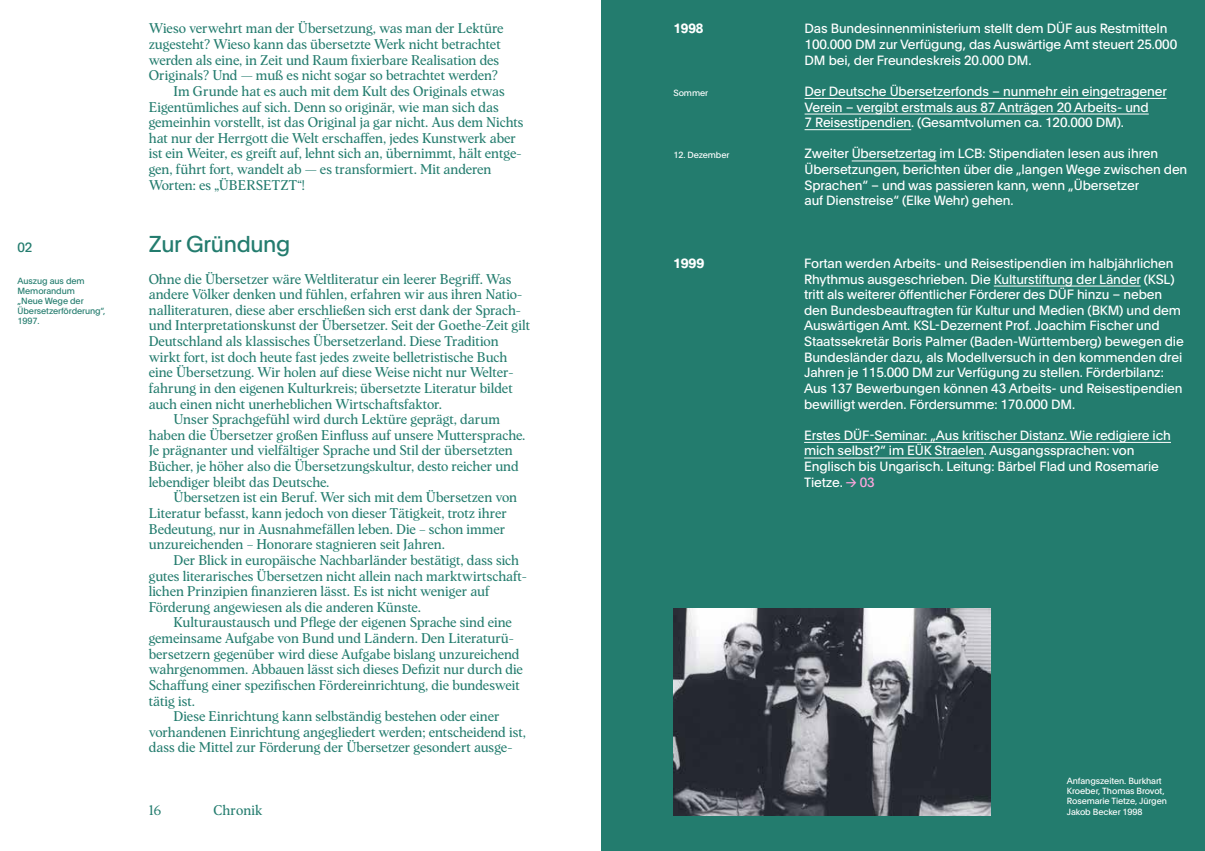
<style>
.page{position:relative;width:1205px;height:851px;background:#fff}
.page>*{position:absolute;margin:0;border:0;box-sizing:border-box;transform-origin:0 0}
.t1{font:22.5px "Plain";letter-spacing:-.015em;color:#237c6e}
.t2{font:13.75px "Albra Text";letter-spacing:-.005em;color:#237c6e}
.t3{font:13.12px/15.6px "Plain";letter-spacing:-.01em;color:#fff}
.t4{font:700 13.12px "Plain";letter-spacing:-.01em;color:#fff;scale:.96 1}
.t5{font:700 13.12px "Plain";letter-spacing:-.01em;color:#fff}
.t6{font:13.12px "Plain";color:#237c6e}
.t7{font:8.75px/10px "Plain";letter-spacing:-.01em;color:#fff}
.t8{font:8.75px/10px "Plain";letter-spacing:-.01em;color:#237c6e}
.s1{color:#fca6dd}
</style>
<div class="page">
<div style="left:602px;top:0;width:603px;height:850px;background:#237c6e"></div>
<hr style="left:804px;top:98px;width:362px;height:1px;background:#fff">
<hr style="left:804px;top:114px;width:345px;height:1px;background:#fff">
<hr style="left:804px;top:129px;width:107px;height:1px;background:#fff">
<hr style="left:852px;top:160px;width:84px;height:1px;background:#fff">
<hr style="left:994px;top:285px;width:146px;height:1px;background:#fff">
<hr style="left:804px;top:442px;width:367px;height:1px;background:#fff">
<hr style="left:804px;top:457px;width:180px;height:1px;background:#fff">
<img style="left:673px;top:608px;width:317px;height:207px">
<p class="t2" style="left:149px;top:18px;width:356px">Wieso verwehrt man der Übersetzung, was man der Lektüre</p>
<p class="t2" style="left:149px;top:34px;width:353px">zugesteht? Wieso kann das übersetzte Werk nicht betrachtet</p>
<p class="t2" style="left:149px;top:50px;width:352px">werden als eine, in Zeit und Raum fixierbare Realisation des</p>
<p class="t2" style="left:149px;top:65px;width:351px">Originals? Und — muß es nicht sogar so betrachtet werden?</p>
<p class="t2" style="left:174px;top:81px;width:333px">Im Grunde hat es auch mit dem Kult des Originals etwas</p>
<p class="t2" style="left:149px;top:97px;width:351px">Eigentümliches auf sich. Denn so originär, wie man sich das</p>
<p class="t2" style="left:149px;top:112px;width:376px">gemeinhin vorstellt, ist das Original ja gar nicht. Aus dem Nichts</p>
<p class="t2" style="left:149px;top:128px;width:369px">hat nur der Herrgott die Welt erschaffen, jedes Kunstwerk aber</p>
<p class="t2" style="left:149px;top:143px;width:374px">ist ein Weiter, es greift auf, lehnt sich an, übernimmt, hält entge-</p>
<p class="t2" style="left:149px;top:159px;width:344px">gen, führt fort, wandelt ab — es transformiert. Mit anderen</p>
<p class="t2" style="left:149px;top:175px;width:158px">Worten: es „ÜBERSETZT“!</p>
<p class="t6" style="left:18px;top:238px;width:16px">02</p>
<h1 class="t1" style="left:149px;top:228px;width:143px">Zur Gründung</h1>
<p class="t2" style="left:149px;top:268px;width:364px">Ohne die Übersetzer wäre Weltliteratur ein leerer Begriff. Was</p>
<p class="t2" style="left:149px;top:284px;width:375px">andere Völker denken und fühlen, erfahren wir aus ihren Natio-</p>
<p class="t2" style="left:149px;top:300px;width:374px">nalliteraturen, diese aber erschließen sich erst dank der Sprach-</p>
<p class="t2" style="left:149px;top:315px;width:383px">und Interpretationskunst der Übersetzer. Seit der Goethe-Zeit gilt</p>
<p class="t2" style="left:149px;top:331px;width:351px">Deutschland als klassisches Übersetzerland. Diese Tradition</p>
<p class="t2" style="left:149px;top:347px;width:360px">wirkt fort, ist doch heute fast jedes zweite belletristische Buch</p>
<p class="t2" style="left:149px;top:362px;width:366px">eine Übersetzung. Wir holen auf diese Weise nicht nur Welter-</p>
<p class="t2" style="left:149px;top:378px;width:365px">fahrung in den eigenen Kulturkreis; übersetzte Literatur bildet</p>
<p class="t2" style="left:149px;top:393px;width:295px">auch einen nicht unerheblichen Wirtschaftsfaktor.</p>
<p class="t2" style="left:174px;top:409px;width:328px">Unser Sprachgefühl wird durch Lektüre geprägt, darum</p>
<p class="t2" style="left:149px;top:425px;width:378px">haben die Übersetzer großen Einfluss auf unsere Muttersprache.</p>
<p class="t2" style="left:149px;top:440px;width:366px">Je prägnanter und vielfältiger Sprache und Stil der übersetzten</p>
<p class="t2" style="left:149px;top:456px;width:371px">Bücher, je höher also die Übersetzungskultur, desto reicher und</p>
<p class="t2" style="left:149px;top:472px;width:182px">lebendiger bleibt das Deutsche.</p>
<p class="t2" style="left:174px;top:487px;width:345px">Übersetzen ist ein Beruf. Wer sich mit dem Übersetzen von</p>
<p class="t2" style="left:149px;top:503px;width:360px">Literatur befasst, kann jedoch von dieser Tätigkeit, trotz ihrer</p>
<p class="t2" style="left:149px;top:518px;width:358px">Bedeutung, nur in Ausnahmefällen leben. Die – schon immer</p>
<p class="t2" style="left:149px;top:534px;width:298px">unzureichenden – Honorare stagnieren seit Jahren.</p>
<p class="t2" style="left:174px;top:550px;width:347px">Der Blick in europäische Nachbarländer bestätigt, dass sich</p>
<p class="t2" style="left:149px;top:565px;width:380px">gutes literarisches Übersetzen nicht allein nach marktwirtschaft-</p>
<p class="t2" style="left:149px;top:581px;width:342px">lichen Prinzipien finanzieren lässt. Es ist nicht weniger auf</p>
<p class="t2" style="left:149px;top:596px;width:274px">Förderung angewiesen als die anderen Künste.</p>
<p class="t2" style="left:174px;top:612px;width:340px">Kulturaustausch und Pflege der eigenen Sprache sind eine</p>
<p class="t2" style="left:149px;top:628px;width:367px">gemeinsame Aufgabe von Bund und Ländern. Den Literaturü-</p>
<p class="t2" style="left:149px;top:643px;width:372px">bersetzern gegenüber wird diese Aufgabe bislang unzureichend</p>
<p class="t2" style="left:149px;top:659px;width:376px">wahrgenommen. Abbauen lässt sich dieses Defizit nur durch die</p>
<p class="t2" style="left:149px;top:675px;width:373px">Schaffung einer spezifischen Fördereinrichtung, die bundesweit</p>
<p class="t2" style="left:149px;top:690px;width:48px">tätig ist.</p>
<p class="t2" style="left:174px;top:706px;width:327px">Diese Einrichtung kann selbständig bestehen oder einer</p>
<p class="t2" style="left:149px;top:721px;width:379px">vorhandenen Einrichtung angegliedert werden; entscheidend ist,</p>
<p class="t2" style="left:149px;top:737px;width:365px">dass die Mittel zur Förderung der Übersetzer gesondert ausge-</p>
<p class="t8" style="left:18px;top:275px;width:89px">Auszug aus dem<br>Memorandum<br>„Neue Wege der<br>Übersetzerförderung“,<br>1997.</p>
<p class="t2" style="left:149px;top:800px;width:14px">16</p>
<p class="t2" style="left:213px;top:800px;width:51px">Chronik</p>
<p class="t4" style="left:673px;top:19px;width:33px">1998</p>
<p class="t7" style="left:673px;top:87px;width:36px">Sommer</p>
<p class="t7" style="left:673px;top:150px;width:57px">12. Dezember</p>
<p class="t5" style="left:673px;top:254px;width:33px">1999</p>
<p class="t3" style="left:804px;top:20px;width:374px">Das Bundesinnenministerium stellt dem DÜF aus Restmitteln<br>100.000 DM zur Verfügung, das Auswärtige Amt steuert 25.000<br>DM bei, der Freundeskreis 20.000 DM.</p>
<p class="t3" style="left:804px;top:83px;width:364px">Der Deutsche Übersetzerfonds – nunmehr ein eingetragener<br>Verein – vergibt erstmals aus 87 Anträgen 20 Arbeits- und<br>7 Reisestipendien. (Gesamtvolumen ca. 120.000 DM).</p>
<p class="t3" style="left:804px;top:145px;width:384px">Zweiter Übersetzertag im LCB: Stipendiaten lesen aus ihren Übersetzungen, berichten über die „langen Wege zwischen den Sprachen“ – und was passieren kann, wenn „Übersetzer<br>auf Dienstreise“ (Elke Wehr) gehen.</p>
<p class="t3" style="left:804px;top:255px;width:381px">Fortan werden Arbeits- und Reisestipendien im halbjährlichen Rhythmus ausgeschrieben. Die Kulturstiftung der Länder (KSL) tritt als weiterer öffentlicher Förderer des DÜF hinzu – neben den Bundesbeauftragten für Kultur und Medien (BKM) und dem Auswärtigen Amt. KSL-Dezernent Prof. Joachim Fischer und Staatssekretär Boris Palmer (Baden-Württemberg) bewegen die Bundesländer dazu, als Modellversuch in den kommenden drei Jahren je 115.000 DM zur Verfügung zu stellen. Förderbilanz:<br>Aus 137 Bewerbungen können 43 Arbeits- und Reisestipendien bewilligt werden. Fördersumme: 170.000 DM.</p>
<p class="t3" style="left:804px;top:426px;width:368px">Erstes DÜF-Seminar: „Aus kritischer Distanz. Wie redigiere ich mich selbst?“ im EÜK Straelen. Ausgangssprachen: von Englisch bis Ungarisch. Leitung: Bärbel Flad und Rosemarie Tietze. <span class="s1">→ 03</span></p>
<p class="t7" style="left:1067px;top:775px;width:101px">Anfangszeiten. Burkhart<br>Kroeber, Thomas Brovot,<br>Rosemarie Tietze, Jürgen<br>Jakob Becker 1998</p>
</div>
